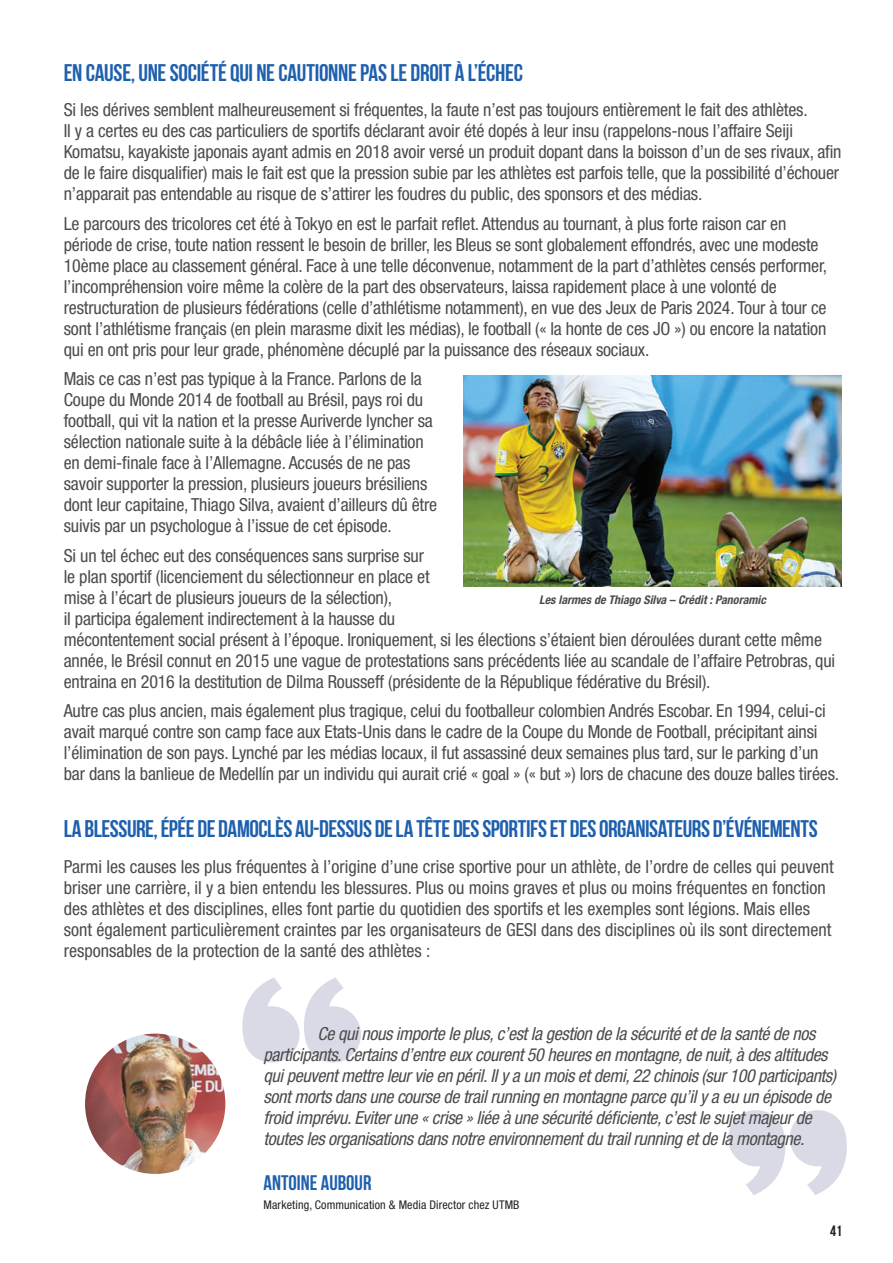
<style>
.page{position:relative;width:893px;height:1263px;background:#fff}
.page>*{position:absolute;margin:0;border:0;box-sizing:border-box;transform-origin:0 0}
.t1{font:700 24px "Bebas Neue";letter-spacing:-.015em;color:#1e60ae}
.t2{font:700 21px "Bebas Neue";color:#1e60ae}
.t3{font:condensed 18px/21px "Helvetica Neue";letter-spacing:-.01em;color:#4b4c4d}
.t4{font:italic condensed 18px/21px "Helvetica Neue";letter-spacing:-.02em;color:#4b4c4d}
.t5{font:700 15px "Bebas Neue";color:#252020}
.t6{font:condensed 12px "Helvetica Neue";letter-spacing:.01em;color:#252020}
.t7{font:italic 700 condensed 12px "Helvetica Neue";color:#4b4c4d}
</style>
<div class="page">
<img style="left:463px;top:375px;width:379px;height:212px">
<svg style="left:242px;top:977px;width:119px;height:85px"></svg>
<svg style="left:728px;top:1110px;width:119px;height:85px"></svg>
<img style="left:85px;top:1033px;width:140px;height:141px;border-radius:70px">
<h1 class="t1" style="left:64px;top:59px;width:461px">EN CAUSE, UNE SOCIÉTÉ QUI NE CAUTIONNE PAS LE DROIT À L’ÉCHEC</h1>
<p class="t3" style="left:64px;top:99px;width:779px">Si les dérives semblent malheureusement si fréquentes, la faute n’est pas toujours entièrement le fait des athlètes.<br>Il y a certes eu des cas particuliers de sportifs déclarant avoir été dopés à leur insu (rappelons-nous l’affaire Seiji Komatsu, kayakiste japonais ayant admis en 2018 avoir versé un produit dopant dans la boisson d’un de ses rivaux, afin de le faire disqualifier) mais le fait est que la pression subie par les athlètes est parfois telle, que la possibilité d’échouer n’apparait pas entendable au risque de s’attirer les foudres du public, des sponsors et des médias.</p>
<p class="t3" style="left:64px;top:213px;width:765px">Le parcours des tricolores cet été à Tokyo en est le parfait reflet. Attendus au tournant, à plus forte raison car en période de crise, toute nation ressent le besoin de briller, les Bleus se sont globalement effondrés, avec une modeste 10ème place au classement général. Face à une telle déconvenue, notamment de la part d’athlètes censés performer, l’incompréhension voire même la colère de la part des observateurs, laissa rapidement place à une volonté de restructuration de plusieurs fédérations (celle d’athlétisme notamment), en vue des Jeux de Paris 2024. Tour à tour ce sont l’athlétisme français (en plein marasme dixit les médias), le football (« la honte de ces JO ») ou encore la natation qui en ont pris pour leur grade, phénomène décuplé par la puissance des réseaux sociaux.</p>
<p class="t3" style="left:64px;top:368px;width:375px">Mais ce cas n’est pas typique à la France. Parlons de la Coupe du Monde 2014 de football au Brésil, pays roi du football, qui vit la nation et la presse Auriverde lyncher sa sélection nationale suite à la débâcle liée à l’élimination en demi-finale face à l’Allemagne. Accusés de ne pas savoir supporter la pression, plusieurs joueurs brésiliens dont leur capitaine, Thiago Silva, avaient d’ailleurs dû être suivis par un psychologue à l’issue de cet épisode.</p>
<p class="t3" style="left:64px;top:545px;width:773px">Si un tel échec eut des conséquences sans surprise sur<br>le plan sportif (licenciement du sélectionneur en place et<br>mise à l’écart de plusieurs joueurs de la sélection),<br>il participa également indirectement à la hausse du<br>mécontentement social présent à l’époque. Ironiquement, si les élections s’étaient bien déroulées durant cette même année, le Brésil connut en 2015 une vague de protestations sans précédents liée au scandale de l’affaire Petrobras, qui entraina en 2016 la destitution de Dilma Rousseff (présidente de la République fédérative du Brésil).</p>
<p class="t3" style="left:64px;top:700px;width:777px">Autre cas plus ancien, mais également plus tragique, celui du footballeur colombien Andrés Escobar. En 1994, celui-ci avait marqué contre son camp face aux Etats-Unis dans le cadre de la Coupe du Monde de Football, précipitant ainsi l’élimination de son pays. Lynché par les médias locaux, il fut assassiné deux semaines plus tard, sur le parking d’un bar dans la banlieue de Medellín par un individu qui aurait crié « goal » (« but ») lors de chacune des douze balles tirées.</p>
<p class="t7" style="left:539px;top:593px;width:228px">Les larmes de Thiago Silva – Crédit : Panoramic</p>
<h1 class="t1" style="left:64px;top:816px;width:755px">LA BLESSURE, ÉPÉE DE DAMOCLÈS AU-DESSUS DE LA TÊTE DES SPORTIFS ET DES ORGANISATEURS D’ÉVÉNEMENTS</h1>
<p class="t3" style="left:64px;top:856px;width:771px">Parmi les causes les plus fréquentes à l’origine d’une crise sportive pour un athlète, de l’ordre de celles qui peuvent briser une carrière, il y a bien entendu les blessures. Plus ou moins graves et plus ou moins fréquentes en fonction des athlètes et des disciplines, elles font partie du quotidien des sportifs et les exemples sont légions. Mais elles sont également particulièrement craintes par les organisateurs de GESI dans des disciplines où ils sont directement responsables de la protection de la santé des athlètes :</p>
<p class="t4" style="left:264px;top:1023px;width:574px;text-indent:54px">Ce qui nous importe le plus, c’est la gestion de la sécurité et de la santé de nos participants. Certains d’entre eux courent 50 heures en montagne, de nuit, à des altitudes qui peuvent mettre leur vie en péril. Il y a un mois et demi, 22 chinois (sur 100 participants) sont morts dans une course de trail running en montagne parce qu’il y a eu un épisode de froid imprévu. Eviter une « crise » liée à une sécurité déficiente, c’est le sujet majeur de toutes les organisations dans notre environnement du trail running et de la montagne.</p>
<p class="t2" style="left:264px;top:1171px;width:109px">ANTOINE AUBOUR</p>
<p class="t6" style="left:264px;top:1197px;width:257px">Marketing, Communication &amp; Media Director chez UTMB</p>
<p class="t5" style="left:830px;top:1223px;width:13px">41</p>
</div>
